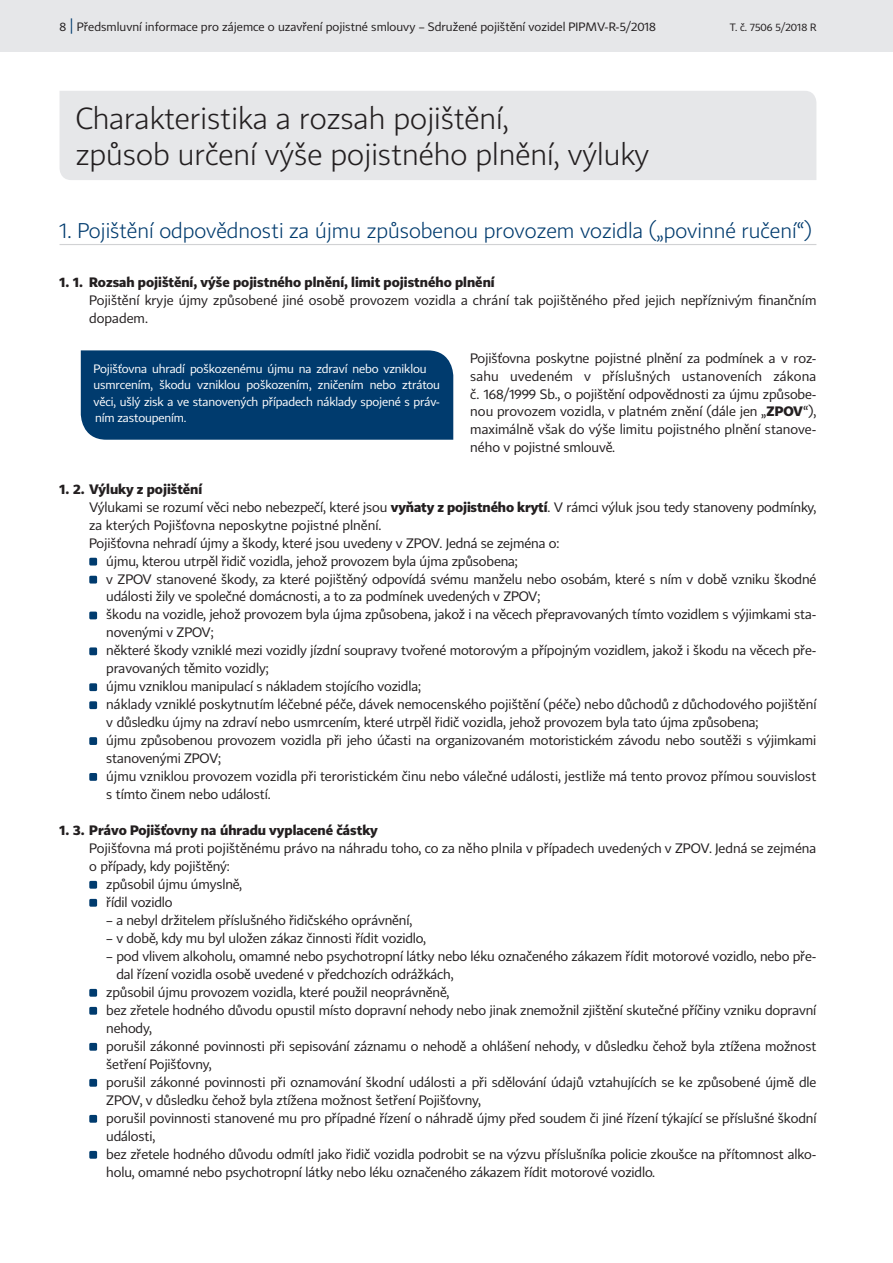
<style>
.page{position:relative;width:893px;height:1263px;background:#fff}
.page>*{position:absolute;margin:0;border:0;box-sizing:border-box;transform-origin:0 0}
.t1{font:30px/36px "CP Light";color:#231f20}
.t2{font:21px "CP Light";color:#003b6e}
.t3{font:13.5px/17.9px "CP";letter-spacing:-.01em;color:#231f20}
.t4{font:700 13.5px "CP";color:#231f20}
.t5{font:12px/16.5px "CP";letter-spacing:-.01em;color:#fff}
.t6{font:12px "CP";color:#231f20}
.t7{font:10.5px "CP";color:#231f20}
.s1{font-size:15px;color:#003b6e}
.s2{font-weight:700}
</style>
<div class="page">
<hr style="left:60px;top:244px;width:756px;height:1px;background:#d1d2d4">
<div style="left:60px;top:91px;width:756px;height:89px;background:#e6e7e9"></div>
<div style="left:89px;top:558px;width:8px;height:7px;background:#003b6e;border-radius:2px"></div>
<div style="left:89px;top:576px;width:8px;height:7px;background:#003b6e;border-radius:2px"></div>
<div style="left:89px;top:612px;width:8px;height:7px;background:#003b6e;border-radius:2px"></div>
<div style="left:89px;top:647px;width:8px;height:8px;background:#003b6e;border-radius:2px"></div>
<div style="left:89px;top:683px;width:8px;height:8px;background:#003b6e;border-radius:2px"></div>
<div style="left:89px;top:701px;width:8px;height:8px;background:#003b6e;border-radius:2px"></div>
<div style="left:89px;top:737px;width:8px;height:8px;background:#003b6e;border-radius:2px"></div>
<div style="left:89px;top:773px;width:8px;height:8px;background:#003b6e;border-radius:2px"></div>
<div style="left:89px;top:881px;width:8px;height:8px;background:#003b6e;border-radius:2px"></div>
<div style="left:89px;top:899px;width:8px;height:8px;background:#003b6e;border-radius:2px"></div>
<div style="left:89px;top:989px;width:8px;height:8px;background:#003b6e;border-radius:2px"></div>
<div style="left:89px;top:1007px;width:8px;height:8px;background:#003b6e;border-radius:2px"></div>
<div style="left:89px;top:1043px;width:8px;height:8px;background:#003b6e;border-radius:2px"></div>
<div style="left:89px;top:1079px;width:8px;height:8px;background:#003b6e;border-radius:2px"></div>
<div style="left:89px;top:1115px;width:8px;height:8px;background:#003b6e;border-radius:2px"></div>
<div style="left:89px;top:1151px;width:8px;height:8px;background:#003b6e;border-radius:2px"></div>
<div style="left:81px;top:350px;width:372px;height:90px;background:#003b6e"></div>
<div style="left:0;top:0;width:893px;height:51px;background:#e6e7e9"></div>
<p class="t6" style="left:60px;top:20px;width:598px">8 <span class="s1">|</span> Předsmluvní informace pro zájemce o uzavření pojistné smlouvy – Sdružené pojištění vozidel PIPMV-R-5/2018</p>
<p class="t7" style="left:730px;top:21px;width:88px">T. č. 7506 5/2018 R</p>
<h1 class="t1" style="left:76px;top:101px;width:575px">Charakteristika a rozsah pojištění,<br>způsob určení výše pojistného plnění, výluky</h1>
<h2 class="t2" style="left:60px;top:217px;width:754px">1. Pojištění odpovědnosti za újmu způsobenou provozem vozidla („povinné ručení“)</h2>
<p class="t4" style="left:60px;top:274px;width:437px">1. 1. Rozsah pojištění, výše pojistného plnění, limit pojistného plnění</p>
<p class="t3" style="left:89px;top:291px;width:729px">Pojištění kryje újmy způsobené jiné osobě provozem vozidla a chrání tak pojištěného před jejich nepříznivým finančním dopadem.</p>
<p class="t3" style="left:470px;top:349px;width:348px;text-align:justify">Pojišťovna poskytne pojistné plnění za podmínek a v roz&shy;sahu uvedeném v příslušných ustanoveních zákona č. 168/1999 Sb., o pojištění odpovědnosti za újmu způsobe&shy;nou provozem vozidla, v platném znění (dále jen „<span class="s2">ZPOV</span>“), maximálně však do výše limitu pojistného plnění stanove&shy;ného v pojistné smlouvě.</p>
<p class="t4" style="left:60px;top:481px;width:144px">1. 2. Výluky z pojištění</p>
<p class="t3" style="left:89px;top:498px;width:729px">Výlukami se rozumí věci nebo nebezpečí, které jsou <span class="s2">vyňaty z pojistného krytí</span>. V rámci výluk jsou tedy stanoveny podmínky,</p>
<p class="t3" style="left:89px;top:516px;width:294px">za kterých Pojišťovna neposkytne pojistné plnění.</p>
<p class="t3" style="left:89px;top:534px;width:472px">Pojišťovna nehradí újmy a škody, které jsou uvedeny v ZPOV. Jedná se zejména o:</p>
<p class="t3" style="left:106px;top:552px;width:413px">újmu, kterou utrpěl řidič vozidla, jehož provozem byla újma způsobena;</p>
<p class="t3" style="left:106px;top:570px;width:712px">v ZPOV stanovené škody, za které pojištěný odpovídá svému manželu nebo osobám, které s ním v době vzniku škodné</p>
<p class="t3" style="left:106px;top:588px;width:436px">události žily ve společné domácnosti, a to za podmínek uvedených v ZPOV;</p>
<p class="t3" style="left:106px;top:606px;width:712px">škodu na vozidle, jehož provozem byla újma způsobena, jakož i na věcech přepravovaných tímto vozidlem s výjimkami sta-</p>
<p class="t3" style="left:106px;top:623px;width:109px">novenými v ZPOV;</p>
<p class="t3" style="left:106px;top:641px;width:712px">některé škody vzniklé mezi vozidly jízdní soupravy tvořené motorovým a přípojným vozidlem, jakož i škodu na věcech pře-</p>
<p class="t3" style="left:106px;top:659px;width:164px">pravovaných těmito vozidly;</p>
<p class="t3" style="left:106px;top:677px;width:316px">újmu vzniklou manipulací s nákladem stojícího vozidla;</p>
<p class="t3" style="left:106px;top:695px;width:712px">náklady vzniklé poskytnutím léčebné péče, dávek nemocenského pojištění (péče) nebo důchodů z důchodového pojištění</p>
<p class="t3" style="left:106px;top:713px;width:654px">v důsledku újmy na zdraví nebo usmrcením, které utrpěl řidič vozidla, jehož provozem byla tato újma způsobena;</p>
<p class="t3" style="left:106px;top:731px;width:712px">újmu způsobenou provozem vozidla při jeho účasti na organizovaném motoristickém závodu nebo soutěži s výjimkami</p>
<p class="t3" style="left:106px;top:749px;width:116px">stanovenými ZPOV;</p>
<p class="t3" style="left:106px;top:767px;width:712px">újmu vzniklou provozem vozidla při teroristickém činu nebo válečné události, jestliže má tento provoz přímou souvislost</p>
<p class="t3" style="left:106px;top:785px;width:166px">s tímto činem nebo událostí.</p>
<p class="t4" style="left:60px;top:821px;width:320px">1. 3. Právo Pojišťovny na úhradu vyplacené částky</p>
<p class="t3" style="left:89px;top:839px;width:729px">Pojišťovna má proti pojištěnému právo na náhradu toho, co za něho plnila v případech uvedených v ZPOV. Jedná se zejména</p>
<p class="t3" style="left:89px;top:857px;width:142px">o případy, kdy pojištěný:</p>
<p class="t3" style="left:106px;top:875px;width:137px">způsobil újmu úmyslně,</p>
<p class="t3" style="left:106px;top:893px;width:68px">řídil vozidlo</p>
<p class="t3" style="left:106px;top:911px;width:308px">– a nebyl držitelem příslušného řidičského oprávnění,</p>
<p class="t3" style="left:106px;top:929px;width:321px">– v době, kdy mu byl uložen zákaz činnosti řídit vozidlo,</p>
<p class="t3" style="left:106px;top:947px;width:712px">– pod vlivem alkoholu, omamné nebo psychotropní látky nebo léku označeného zákazem řídit motorové vozidlo, nebo pře-</p>
<p class="t3" style="left:116px;top:965px;width:339px">dal řízení vozidla osobě uvedené v předchozích odrážkách,</p>
<p class="t3" style="left:106px;top:983px;width:345px">způsobil újmu provozem vozidla, které použil neoprávněně,</p>
<p class="t3" style="left:106px;top:1001px;width:712px">bez zřetele hodného důvodu opustil místo dopravní nehody nebo jinak znemožnil zjištění skutečné příčiny vzniku dopravní</p>
<p class="t3" style="left:106px;top:1019px;width:47px">nehody,</p>
<p class="t3" style="left:106px;top:1037px;width:712px">porušil zákonné povinnosti při sepisování záznamu o nehodě a ohlášení nehody, v důsledku čehož byla ztížena možnost</p>
<p class="t3" style="left:106px;top:1055px;width:107px">šetření Pojišťovny,</p>
<p class="t3" style="left:106px;top:1073px;width:712px">porušil zákonné povinnosti při oznamování škodní události a při sdělování údajů vztahujících se ke způsobené újmě dle</p>
<p class="t3" style="left:106px;top:1091px;width:376px">ZPOV, v důsledku čehož byla ztížena možnost šetření Pojišťovny,</p>
<p class="t3" style="left:106px;top:1109px;width:712px">porušil povinnosti stanovené mu pro případné řízení o náhradě újmy před soudem či jiné řízení týkající se příslušné škodní</p>
<p class="t3" style="left:106px;top:1127px;width:51px">události,</p>
<p class="t3" style="left:106px;top:1145px;width:711px">bez zřetele hodného důvodu odmítl jako řidič vozidla podrobit se na výzvu příslušníka policie zkoušce na přítomnost alko-</p>
<p class="t3" style="left:106px;top:1163px;width:550px">holu, omamné nebo psychotropní látky nebo léku označeného zákazem řídit motorové vozidlo.</p>
<p class="t5" style="left:94px;top:360px;width:348px">Pojišťovna uhradí poškozenému újmu na zdraví nebo vzniklou usmrcením, škodu vzniklou poškozením, zničením nebo ztrátou věci, ušlý zisk a ve stanovených případech náklady spojené s práv&shy;ním zastoupením.</p>
</div>
